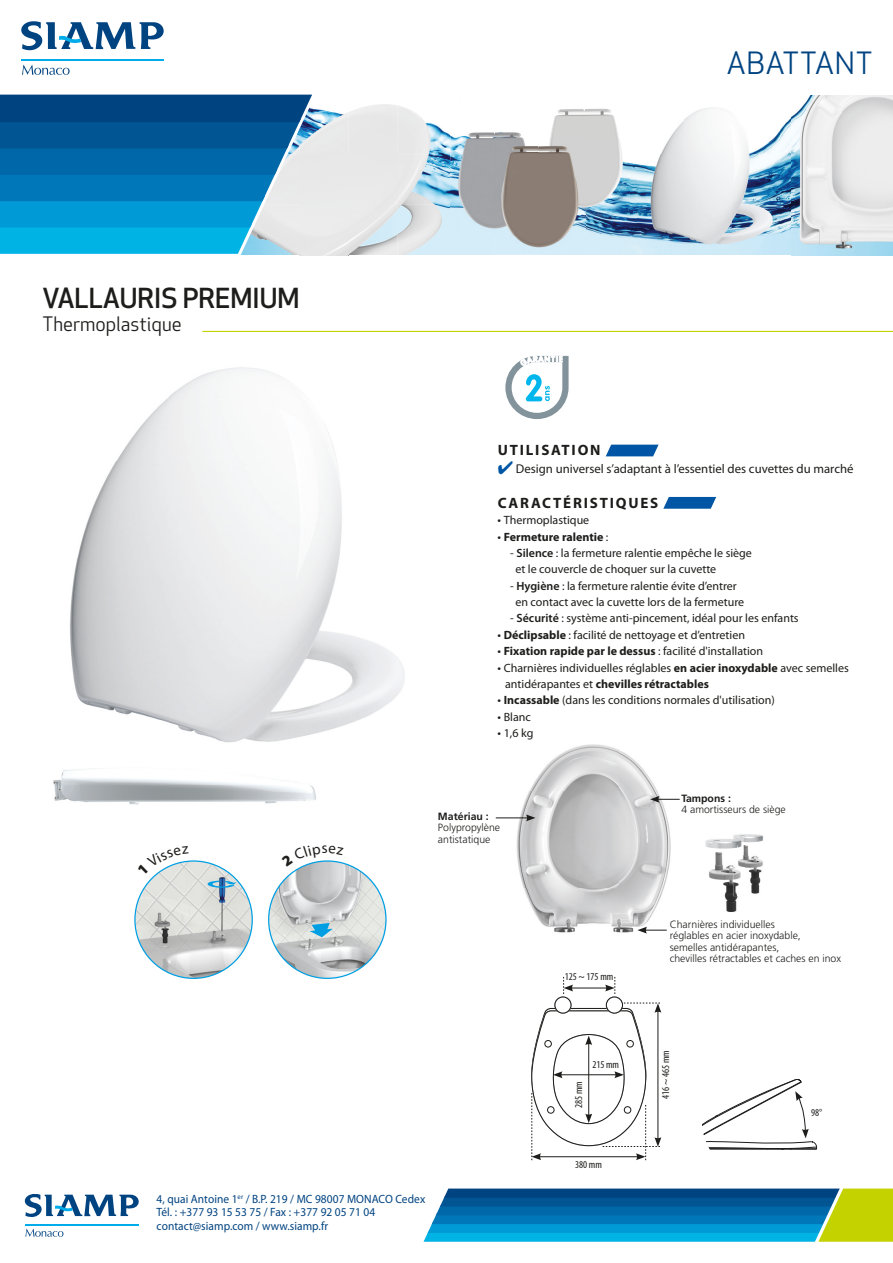
<style>
.page{position:relative;width:893px;height:1263px;background:#fff}
.page>*{position:absolute;margin:0;border:0;box-sizing:border-box;transform-origin:0 0}
.t1{font:30px "Apex New";letter-spacing:.025em;color:#004381}
.t2{font:500 27px "Apex New";color:#1d1d1b}
.t3{font:19.5px "Apex New";color:#1d1d1b}
.t4{font:700 15px "Myriad Pro";letter-spacing:.12em;color:#1d1d1b}
.t5{font:12.75px "Myriad Pro";color:#1d1d1b}
.t6{font:12px/16.4px "Myriad Pro";color:#1d1d1b}
.t7{font:12px/13.5px "Myriad Pro";letter-spacing:.005em;color:#004381;scale:.95 1}
.t8{font:700 12px "Myriad Pro";color:#1d1d1b}
.t9{font:300 10.5px/11.2px "Frutiger LT Std";color:#1d1d1b}
.t10{font:condensed 10.5px "Myriad Pro";color:#1d1d1b}
.t11{font:700 10.5px "Frutiger LT Std";color:#1d1d1b}
.s1{color:#0056a4}
.s2{font-size:12.75px}
.s3{font-weight:400;font-size:12.75px}
.s4{font-weight:400}
.s5{font-weight:600}
.s6{font-weight:700}
.s7{font-stretch:normal}
</style>
<div class="page">
<img style="left:241px;top:108px;width:551px;height:147px">
<img style="left:792px;top:96px;width:101px;height:159px">
<img style="left:348px;top:104px;width:82px;height:50px">
<img style="left:312px;top:112px;width:37px;height:42px">
<img style="left:312px;top:154px;width:123px;height:51px">
<img style="left:250px;top:205px;width:192px;height:50px">
<img style="left:637px;top:107px;width:142px;height:141px">
<img style="left:450px;top:123px;width:89px;height:113px">
<img style="left:540px;top:108px;width:89px;height:107px">
<svg style="left:25px;top:1229px;width:38px;height:8px"></svg>
<svg style="left:24px;top:1194px;width:115px;height:24px"></svg>
<hr style="left:25px;top:1224px;width:114px;height:1px;background:#00ace9">
<svg style="left:424px;top:1188px;width:469px;height:54px;background:#25889e"></svg>
<img style="left:494px;top:215px;width:91px;height:39px">
<img style="left:539px;top:177px;width:46px;height:38px">
<img style="left:539px;top:138px;width:1px;height:39px">
<svg style="left:22px;top:65px;width:48px;height:10px"></svg>
<svg style="left:21px;top:21px;width:143px;height:30px"></svg>
<hr style="left:21px;top:59px;width:143px;height:2px;background:#00ace9">
<img style="left:135px;top:861px;width:117px;height:117px;border-radius:59px">
<svg style="left:206px;top:881px;width:30px;height:7px"></svg>
<img style="left:269px;top:861px;width:117px;height:117px;border-radius:59px">
<svg style="left:310px;top:923px;width:23px;height:14px"></svg>
<img style="left:515px;top:744px;width:156px;height:190px">
<hr style="left:496px;top:817px;width:32px;height:1px;background:#1d1d1b">
<svg style="left:526px;top:814px;width:9px;height:7px"></svg>
<svg style="left:650px;top:796px;width:30px;height:7px"></svg>
<svg style="left:637px;top:927px;width:30px;height:6px"></svg>
<img style="left:709px;top:852px;width:29px;height:60px">
<img style="left:745px;top:845px;width:18px;height:49px">
<img style="left:733px;top:845px;width:12px;height:51px">
<img style="left:743px;top:834px;width:20px;height:5px">
<img style="left:743px;top:839px;width:20px;height:4px">
<img style="left:705px;top:839px;width:26px;height:6px">
<img style="left:705px;top:845px;width:26px;height:4px">
<svg style="left:731px;top:834px;width:12px;height:18px"></svg>
<svg style="left:505px;top:355px;width:64px;height:64px"></svg>
<hr style="left:202px;top:331px;width:691px;height:1px;background:#c4d200">
<img style="left:70px;top:367px;width:303px;height:289px">
<img style="left:71px;top:656px;width:200px;height:87px">
<img style="left:271px;top:656px;width:102px;height:86px">
<svg style="left:606px;top:445px;width:53px;height:11px"></svg>
<svg style="left:663px;top:497px;width:53px;height:12px"></svg>
<img style="left:53px;top:769px;width:87px;height:17px">
<img style="left:54px;top:786px;width:262px;height:19px">
<svg style="left:0;top:95px;width:312px;height:159px;background:#167eb5"></svg>
<svg style="left:702px;top:1079px;width:115px;height:71px"></svg>
<div style="left:555px;top:997px;width:16px;height:16px;border:1px solid #1d1d1b;border-radius:50%"></div>
<div style="left:606px;top:997px;width:17px;height:16px;border:1px solid #1d1d1b;border-radius:50%"></div>
<svg style="left:531px;top:1000px;width:130px;height:160px"></svg>
<hr style="left:571px;top:988px;width:36px;height:1px;background:#1d1d1b">
<svg style="left:563px;top:977px;width:10px;height:17px"></svg>
<svg style="left:605px;top:977px;width:11px;height:17px"></svg>
<svg style="left:154px;top:860px;width:35px;height:15px"></svg>
<svg style="left:300px;top:860px;width:44px;height:7px"></svg>
<h1 class="t1" style="left:727px;top:45px;width:147px">ABATTANT</h1>
<h2 class="t2" style="left:43px;top:280px;width:258px">VALLAURIS PREMIUM</h2>
<h3 class="t3" style="left:43px;top:312px;width:141px">Thermoplastique</h3>
<p class="t4" style="left:498px;top:442px;width:104px">UTILISATION</p>
<p class="t5" style="left:497px;top:462px;width:357px"><span class="s1">✔</span> Design universel s’adaptant à l’essentiel des cuvettes du marché</p>
<p class="t4" style="left:498px;top:494px;width:162px">CARACTÉRISTIQUES</p>
<p class="t6" style="left:497px;top:512px;width:93px"><span class="s2">•</span> Thermoplastique</p>
<p class="t8" style="left:497px;top:530px;width:112px"><span class="s3">•</span> Fermeture ralentie <span class="s4">:</span></p>
<p class="t6" style="left:515px;top:545px;width:238px;text-indent:-5px">- <span class="s5">Silence</span> : la fermeture ralentie empêche le siège et le couvercle de choquer sur la cuvette</p>
<p class="t6" style="left:515px;top:578px;width:230px;text-indent:-5px">- <span class="s5">Hygiène</span> : la fermeture ralentie évite d’entrer en contact avec la cuvette lors de la fermeture</p>
<p class="t6" style="left:510px;top:610px;width:290px">- <span class="s5">Sécurité</span> : système anti-pincement, idéal pour les enfants</p>
<p class="t6" style="left:497px;top:627px;width:249px"><span class="s2">•</span> <span class="s6">Déclipsable</span> : facilité de nettoyage et d’entretien</p>
<p class="t8" style="left:497px;top:644px;width:267px"><span class="s3">•</span> Fixation rapide par le dessus <span class="s4">: facilité d'installation</span></p>
<p class="t6" style="left:505px;top:660px;width:345px;text-indent:-8px"><span class="s2">•</span> Charnières individuelles réglables <span class="s6">en acier inoxydable</span> avec semelles antidérapantes et <span class="s6">chevilles rétractables</span></p>
<p class="t6" style="left:497px;top:692px;width:279px"><span class="s2">•</span> <span class="s6">Incassable</span> (dans les conditions normales d'utilisation)</p>
<p class="t6" style="left:497px;top:709px;width:35px"><span class="s2">•</span> Blanc</p>
<p class="t6" style="left:497px;top:725px;width:37px"><span class="s2">•</span> 1,6 kg</p>
<p class="t11" style="left:438px;top:810px;width:52px">Matériau :</p>
<p class="t9" style="left:438px;top:822px;width:64px">Polypropylène antistatique</p>
<p class="t11" style="left:681px;top:792px;width:51px">Tampons :</p>
<p class="t9" style="left:681px;top:804px;width:106px">4 amortisseurs de siège</p>
<p class="t7" style="left:157px;top:1192px;width:284px">4, quai Antoine 1<sup>er</sup> / B.P. 219 / MC 98007 MONACO Cedex<br>Tél. : +377 93 15 53 75 / Fax : +377 92 05 71 04 contact@siamp.com / www.siamp.fr</p>
<p class="t10" style="left:565px;top:971px;width:50px">125 <span class="s7">~</span> 175 mm</p>
<p class="t10" style="left:573px;top:1108px;width:28px;rotate:-90deg">285 mm</p>
<p class="t10" style="left:592px;top:1059px;width:28px">215 mm</p>
<p class="t10" style="left:575px;top:1159px;width:28px">380 mm</p>
<p class="t9" style="left:670px;top:919px;width:173px">Charnières individuelles<br>réglables en acier inoxydable,<br>semelles antidérapantes,<br>chevilles rétractables et caches en inox</p>
<p class="t10" style="left:660px;top:1099px;width:50px;rotate:-90deg">416 <span class="s7">~</span> 465 mm</p>
<p class="t10" style="left:811px;top:1107px;width:13px">98°</p>
</div>
